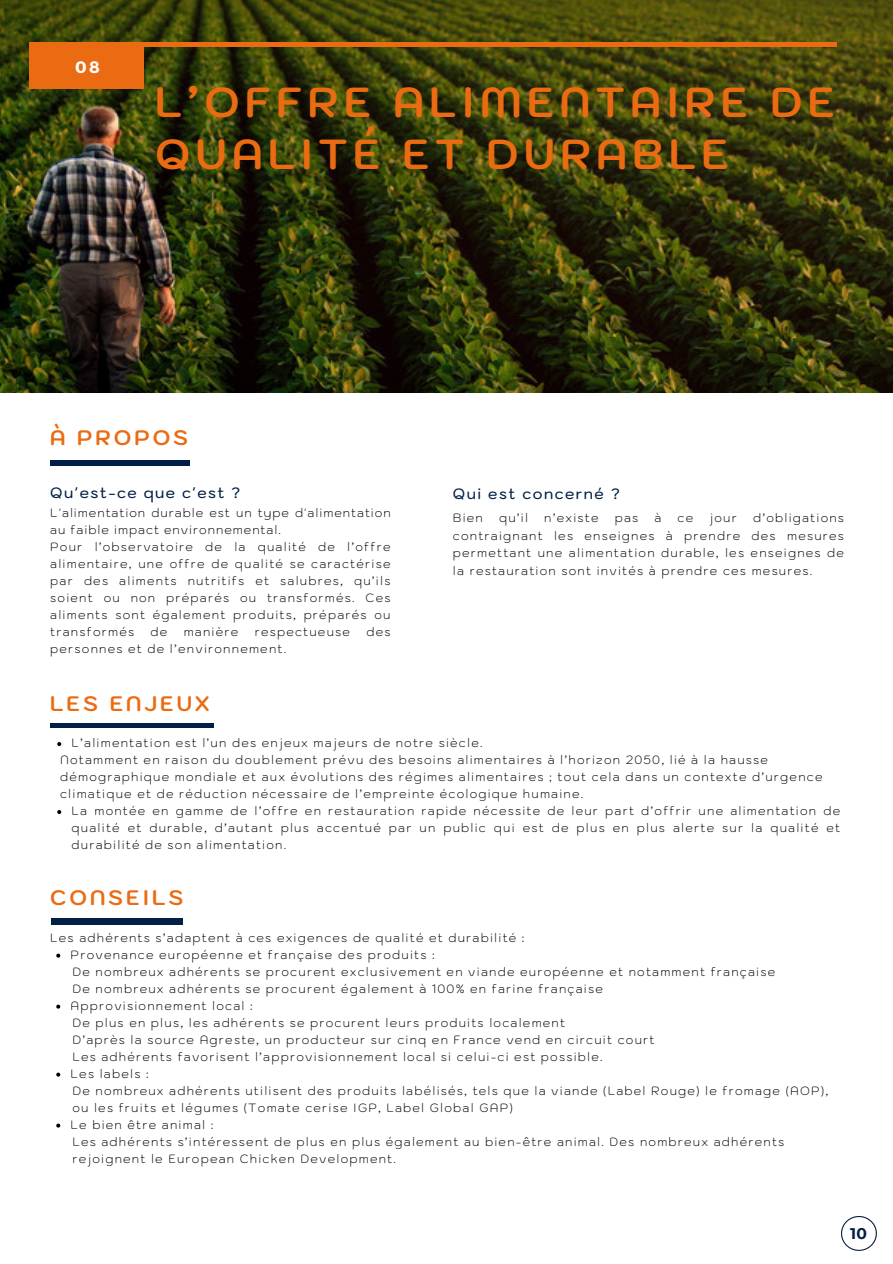
<style>
.page{position:relative;width:893px;height:1264px;background:#fff}
.page>*{position:absolute;margin:0;border:0;box-sizing:border-box;transform-origin:0 0}
.t1{font:700 42px/51.8px "Kodchasan";letter-spacing:.13em;color:#eb6b12}
.t2{font:700 21px "Kodchasan";letter-spacing:.14em;color:#eb6b12}
.t3{font:700 16.5px "Montserrat";color:#fff}
.t4{font:700 15.45px "Montserrat";color:#021f46}
.t5{font:500 15px "Kodchasan";letter-spacing:.1em;color:#021f46}
.t6{font:200 12px/17px "Kodchasan";letter-spacing:.1em;color:#000;text-align:justify}
.t7{font:200 12px/17px "Kodchasan";letter-spacing:.08em;color:#000}
</style>
<div class="page">
<img style="left:0;top:0;width:892px;height:392px">
<div style="left:29px;top:43px;width:115px;height:46px;background:#eb6b12"></div>
<hr style="left:29px;top:43px;width:807px;height:3px;background:#eb6b12">
<hr style="left:50px;top:723px;width:163px;height:4px;background:#021f46">
<svg style="left:57px;top:742px;width:4px;height:4px"></svg>
<svg style="left:57px;top:810px;width:4px;height:4px"></svg>
<svg style="left:56px;top:953px;width:4px;height:4px"></svg>
<svg style="left:56px;top:1004px;width:4px;height:4px"></svg>
<svg style="left:56px;top:1072px;width:4px;height:4px"></svg>
<svg style="left:56px;top:1123px;width:4px;height:4px"></svg>
<div style="left:50px;top:460px;width:140px;height:6px;background:#021f46"></div>
<img style="left:841px;top:1216px;width:35px;height:34px">
<div style="left:51px;top:918px;width:132px;height:6px;background:#021f46"></div>
<p class="t3" style="left:75px;top:57px;width:26px">08</p>
<p class="t1" style="left:155px;top:75px;width:681px">L’OFFRE ALIMENTAIRE DE<br>QUALITÉ ET DURABLE</p>
<p class="t2" style="left:50px;top:423px;width:139px">À PROPOS</p>
<p class="t5" style="left:50px;top:482px;width:191px">Qu'est-ce que c'est ?</p>
<p class="t7" style="left:50px;top:503px;width:342px">L'alimentation durable est un type d'alimentation au faible impact environnemental.</p>
<p class="t6" style="left:50px;top:537px;width:342px">Pour l’observatoire de la qualité de l’offre alimentaire, une offre de qualité se caractérise par des aliments nutritifs et salubres, qu’ils soient ou non préparés ou transformés. Ces aliments sont également produits, préparés ou transformés</p>
<p class="t6" style="left:150px;top:622px;width:18px">de</p>
<p class="t6" style="left:184px;top:622px;width:56px">manière</p>
<p class="t6" style="left:255px;top:622px;width:97px">respectueuse</p>
<p class="t6" style="left:366px;top:622px;width:26px">des</p>
<p class="t6" style="left:50px;top:639px;width:237px">personnes et de l’environnement.</p>
<p class="t2" style="left:50px;top:689px;width:161px">LES ENJEUX</p>
<p class="t5" style="left:453px;top:483px;width:168px">Qui est concerné ?</p>
<p class="t6" style="left:453px;top:509px;width:31px">Bien</p>
<p class="t6" style="left:499px;top:509px;width:31px">qu’il</p>
<p class="t6" style="left:544px;top:509px;width:56px">n’existe</p>
<p class="t6" style="left:614px;top:509px;width:25px">pas</p>
<p class="t6" style="left:654px;top:509px;width:8px">à</p>
<p class="t6" style="left:677px;top:509px;width:17px">ce</p>
<p class="t6" style="left:709px;top:509px;width:29px">jour</p>
<p class="t6" style="left:453px;top:508px;width:392px;line-height:17.7px;text-indent:300px">d’obligations contraignant les enseignes à prendre des mesures permettant une alimentation durable, les enseignes de la restauration sont invités à prendre ces mesures.</p>
<p class="t6" style="left:72px;top:734px;width:412px">L’alimentation est l’un des enjeux majeurs de notre siècle.</p>
<p class="t6" style="left:60px;top:751px;width:709px">Notamment en raison du doublement prévu des besoins alimentaires à l’horizon 2050, lié à la hausse</p>
<p class="t6" style="left:60px;top:768px;width:763px">démographique mondiale et aux évolutions des régimes alimentaires ; tout cela dans un contexte d’urgence</p>
<p class="t6" style="left:60px;top:785px;width:524px">climatique et de réduction nécessaire de l’empreinte écologique humaine.</p>
<p class="t6" style="left:72px;top:802px;width:770px">La montée en gamme de l’offre en restauration rapide nécessite de leur part d’offrir une alimentation de qualité et durable, d’autant plus accentué par un public qui est de plus en plus alerte sur la qualité et durabilité de son alimentation.</p>
<p class="t2" style="left:50px;top:883px;width:135px">CONSEILS</p>
<p class="t6" style="left:50px;top:928px;width:475px">Les adhérents s’adaptent à ces exigences de qualité et durabilité :</p>
<p class="t6" style="left:72px;top:962px;width:704px">De nombreux adhérents se procurent exclusivement en viande européenne et notamment française</p>
<p class="t6" style="left:72px;top:979px;width:532px">De nombreux adhérents se procurent également à 100% en farine française</p>
<p class="t6" style="left:72px;top:1013px;width:494px">De plus en plus, les adhérents se procurent leurs produits localement</p>
<p class="t6" style="left:72px;top:1030px;width:583px">D’après la source Agreste, un producteur sur cinq en France vend en circuit court</p>
<p class="t6" style="left:72px;top:1047px;width:531px">Les adhérents favorisent l’approvisionnement local si celui-ci est possible.</p>
<p class="t6" style="left:72px;top:1081px;width:757px">De nombreux adhérents utilisent des produits labélisés, tels que la viande (Label Rouge) le fromage (AOP),</p>
<p class="t6" style="left:72px;top:1098px;width:442px">ou les fruits et légumes (Tomate cerise IGP, Label Global GAP)</p>
<p class="t6" style="left:72px;top:1132px;width:713px">Les adhérents s’intéressent de plus en plus également au bien-être animal. Des nombreux adhérents</p>
<p class="t6" style="left:72px;top:1149px;width:325px">rejoignent le European Chicken Development.</p>
<p class="t6" style="left:71px;top:945px;width:365px">Provenance européenne et française des produits :</p>
<p class="t6" style="left:71px;top:996px;width:183px">Approvisionnement local :</p>
<p class="t6" style="left:71px;top:1064px;width:79px">Les labels :</p>
<p class="t6" style="left:71px;top:1115px;width:144px">Le bien être animal :</p>
<p class="t4" style="left:850px;top:1223px;width:18px">10</p>
</div>
